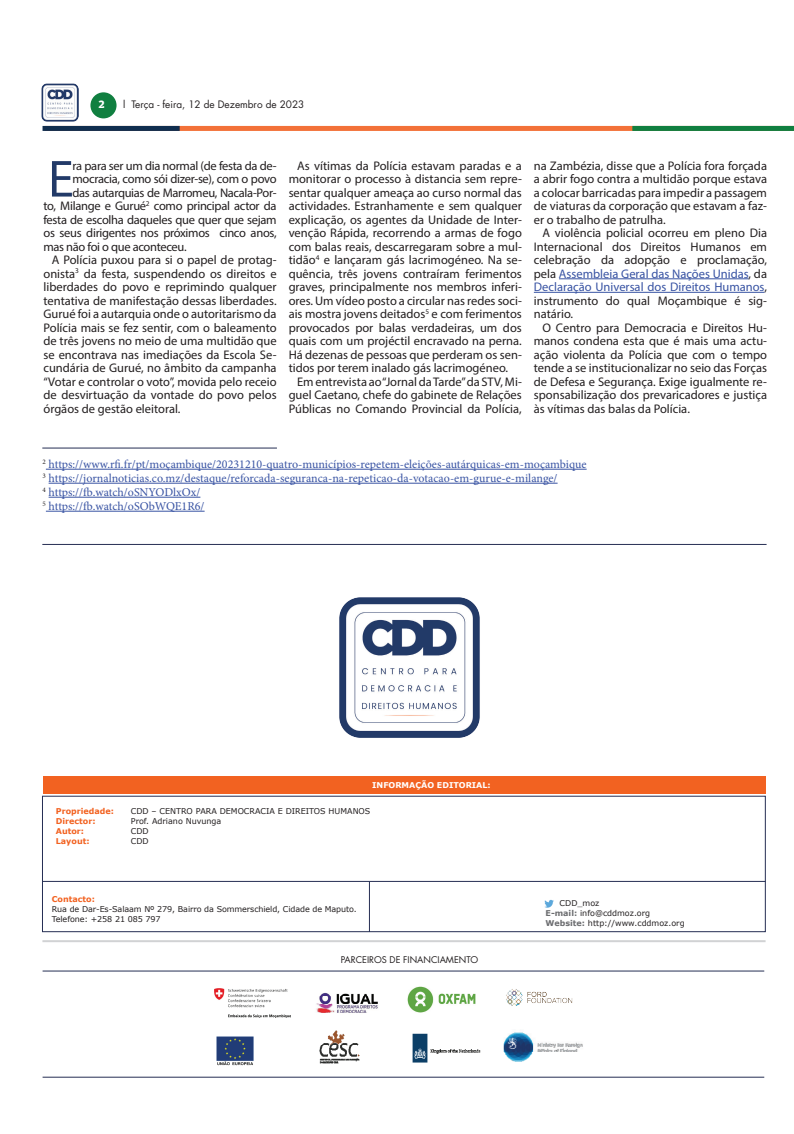
<style>
.page{position:relative;width:794px;height:1134px;background:#fff}
.page>*{position:absolute;margin:0;border:0;box-sizing:border-box;transform-origin:0 0}
.t1{font:52.6px "Myriad Pro";color:#223a68}
.t2{font:12.5px/13.5px "Myriad Pro";color:#231f20;text-align:justify}
.t3{font:12.5px "Myriad Pro";letter-spacing:-.025em;color:#231f20}
.t4{font:12px/14px "Minion Pro";color:#3853a3}
.t5{font:10px "Futura LT";color:#231f20}
.t6{font:700 10px "Popular";color:#fff}
.t7{font:9px "Futura LT";color:#231f20}
.t8{font:8px/10px "Verdana";color:#231f20}
.t9{font:700 8px "Verdana";color:#f26221}
.t10{font:700 8px "Verdana";color:#fff}
.s1{color:#3853a3}
.s2{font-weight:700;color:#6c6d70}
</style>
<div class="page">
<div style="left:45px;top:126px;width:749px;height:5px;background:#f37138"></div>
<div style="left:632px;top:126px;width:162px;height:5px;background:#107f40"></div>
<div style="left:43px;top:126px;width:137px;height:5px;background:#102e4f"></div>
<div style="left:90px;top:92px;width:27px;height:26px;background:#107f40;border-radius:50%"></div>
<img style="left:41px;top:84px;width:38px;height:37px">
<div style="left:43px;top:776px;width:722px;height:17px;background:#f26221"></div>
<div style="left:42px;top:796px;width:723px;height:136px;border:1px solid #252e53"></div>
<hr style="left:42px;top:881px;width:723px;height:1px;background:#252e53">
<hr style="left:42px;top:448px;width:235px;height:1px;background:#252e53">
<hr style="left:42px;top:544px;width:724px;height:1px;background:#252e53">
<hr style="left:369px;top:881px;width:1px;height:51px;background:#252e53">
<svg style="left:544px;top:899px;width:10px;height:9px"></svg>
<hr style="left:42px;top:940px;width:723px;height:2px;background:#d1d2d4">
<img style="left:217px;top:1036px;width:36px;height:29px">
<hr style="left:43px;top:971px;width:721px;height:1px;background:#252e53">
<img style="left:215px;top:989px;width:76px;height:28px">
<img style="left:407px;top:986px;width:69px;height:27px">
<img style="left:506px;top:989px;width:67px;height:17px">
<img style="left:412px;top:1033px;width:69px;height:30px">
<img style="left:316px;top:992px;width:62px;height:21px">
<img style="left:319px;top:1030px;width:41px;height:34px">
<hr style="left:43px;top:1077px;width:721px;height:1px;background:#252e53">
<img style="left:503px;top:1032px;width:80px;height:30px">
<img style="left:339px;top:597px;width:141px;height:141px">
<hr style="left:559px;top:278px;width:189px;height:1px;background:#3853a3">
<hr style="left:534px;top:292px;width:230px;height:1px;background:#3853a3">
<hr style="left:46px;top:469px;width:540px;height:1px;background:#3853a3">
<hr style="left:49px;top:483px;width:508px;height:1px;background:#3853a3">
<hr style="left:49px;top:497px;width:151px;height:1px;background:#3853a3">
<hr style="left:46px;top:511px;width:159px;height:1px;background:#3853a3">
<p class="t6" style="left:99px;top:98px;width:7px">2</p>
<p class="t5" style="left:123px;top:98px;width:183px">l Terça - feira, 12 de Dezembro de 2023</p>
<h1 class="t1" style="left:48px;top:146px;width:27px">E</h1>
<p class="t3" style="left:73px;top:158px;width:206px">ra para ser um dia normal (de festa da de-</p>
<p class="t3" style="left:73px;top:171px;width:206px">mocracia, como sói dizer-se), com o povo</p>
<p class="t3" style="left:73px;top:185px;width:206px">das autarquias de Marromeu, Nacala-Por-</p>
<p class="t3" style="left:43px;top:198px;width:235px">to, Milange e Gurué<sup>2</sup> como principal actor da</p>
<p class="t3" style="left:43px;top:212px;width:235px">festa de escolha daqueles que quer que sejam</p>
<p class="t3" style="left:43px;top:225px;width:235px">os seus dirigentes nos próximos cinco anos,</p>
<p class="t3" style="left:43px;top:239px;width:145px">mas não foi o que aconteceu.</p>
<p class="t2" style="left:52px;top:253px;width:226px">A Polícia puxou para si o papel de protag-</p>
<p class="t2" style="left:43px;top:266px;width:235px">onista<sup>3</sup> da festa, suspendendo os direitos e</p>
<p class="t2" style="left:43px;top:280px;width:235px">liberdades do povo e reprimindo qualquer</p>
<p class="t2" style="left:43px;top:293px;width:235px">tentativa de manifestação dessas liberdades.</p>
<p class="t2" style="left:43px;top:307px;width:235px">Gurué foi a autarquia onde o autoritarismo da</p>
<p class="t2" style="left:43px;top:320px;width:235px">Polícia mais se fez sentir, com o baleamento</p>
<p class="t2" style="left:43px;top:334px;width:235px">de três jovens no meio de uma multidão que</p>
<p class="t2" style="left:43px;top:347px;width:235px">se encontrava nas imediações da Escola Se-</p>
<p class="t2" style="left:43px;top:361px;width:235px">cundária de Gurué, no âmbito da campanha</p>
<p class="t2" style="left:43px;top:374px;width:235px">“Votar e controlar o voto”, movida pelo receio</p>
<p class="t2" style="left:43px;top:388px;width:235px">de desvirtuação da vontade do povo pelos</p>
<p class="t2" style="left:43px;top:401px;width:138px">órgãos de gestão eleitoral.</p>
<p class="t2" style="left:289px;top:158px;width:235px;text-indent:9px">As vítimas da Polícia estavam paradas e a monitorar o processo à distancia sem repre&shy;sentar qualquer ameaça ao curso normal das actividades. Estranhamente e sem qualquer explicação, os agentes da Unidade de Inter&shy;venção Rápida, recorrendo a armas de fogo com balas reais, descarregaram sobre a mul&shy;tidão<sup>4</sup> e lançaram gás lacrimogéneo. Na se&shy;quência, três jovens contraíram ferimentos graves, principalmente nos membros inferi&shy;ores. Um vídeo posto a circular nas redes soci&shy;ais mostra jovens deitados<sup>5</sup> e com ferimentos provocados por balas verdadeiras, um dos quais com um projéctil encravado na perna.<br>Há dezenas de pessoas que perderam os sen&shy;tidos por terem inalado gás lacrimogéneo.</p>
<p class="t2" style="left:289px;top:374px;width:235px;text-indent:9px">Em entrevista ao “Jornal da Tarde” da STV, Mi&shy;guel Caetano, chefe do gabinete de Relações Públicas no Comando Provincial da Polícia,</p>
<p class="t2" style="left:534px;top:158px;width:235px">na Zambézia, disse que a Polícia fora forçada a abrir fogo contra a multidão porque estava a colocar barricadas para impedir a passagem de viaturas da corporação que estavam a faz&shy;er o trabalho de patrulha.</p>
<p class="t2" style="left:534px;top:226px;width:235px;text-indent:8px">A violência policial ocorreu em pleno Dia Internacional dos Direitos Humanos em celebração da adopção e proclamação, pela <span class="s1">Assembleia Geral das Nações Unidas</span>, da <span class="s1">Declaração Universal dos Direitos Humanos</span>, instrumento do qual Moçambique é sig&shy;natário.</p>
<p class="t2" style="left:534px;top:320px;width:235px;text-indent:8px">O Centro para Democracia e Direitos Hu&shy;manos condena esta que é mais uma actu&shy;ação violenta da Polícia que com o tempo tende a se institucionalizar no seio das Forças de Defesa e Segurança. Exige igualmente re&shy;sponsabilização dos prevaricadores e justiça às vítimas das balas da Polícia.</p>
<p class="t4" style="left:43px;top:457px;width:545px"><sup>2</sup> https://www.rfi.fr/pt/moçambique/20231210-quatro-municípios-repetem-eleições-autárquicas-em-moçambique <sup>3</sup> https://jornalnoticias.co.mz/destaque/reforcada-seguranca-na-repeticao-da-votacao-em-gurue-e-milange/<br><sup>4</sup> https://fb.watch/oSNYODlxOx/<br><sup>5</sup> https://fb.watch/oSObWQE1R6/</p>
<p class="t10" style="left:372px;top:780px;width:120px">INFORMAÇÃO EDITORIAL:</p>
<p class="t9" style="left:56px;top:805px;width:60px">Propriedade:</p>
<p class="t8" style="left:131px;top:806px;width:241px">CDD – CENTRO PARA DEMOCRACIA E DIREITOS HUMANOS</p>
<p class="t9" style="left:56px;top:815px;width:41px">Director:</p>
<p class="t8" style="left:131px;top:816px;width:92px">Prof. Adriano Nuvunga</p>
<p class="t9" style="left:56px;top:825px;width:30px">Autor:</p>
<p class="t8" style="left:131px;top:826px;width:19px">CDD</p>
<p class="t9" style="left:56px;top:835px;width:35px">Layout:</p>
<p class="t8" style="left:131px;top:836px;width:19px">CDD</p>
<p class="t9" style="left:52px;top:894px;width:45px">Contacto:</p>
<p class="t8" style="left:52px;top:904px;width:306px">Rua de Dar-Es-Salaam Nº 279, Bairro da Sommerschield, Cidade de Maputo.<br>Telefone: +258 21 085 797</p>
<p class="t8" style="left:545px;top:899px;width:141px;text-indent:14px">CDD_moz<br><span class="s2">E-mail:</span> info@cddmoz.org<br><span class="s2">Website:</span> http://www.cddmoz.org</p>
<p class="t7" style="left:341px;top:954px;width:139px">PARCEIROS DE FINANCIAMENTO</p>
</div>
